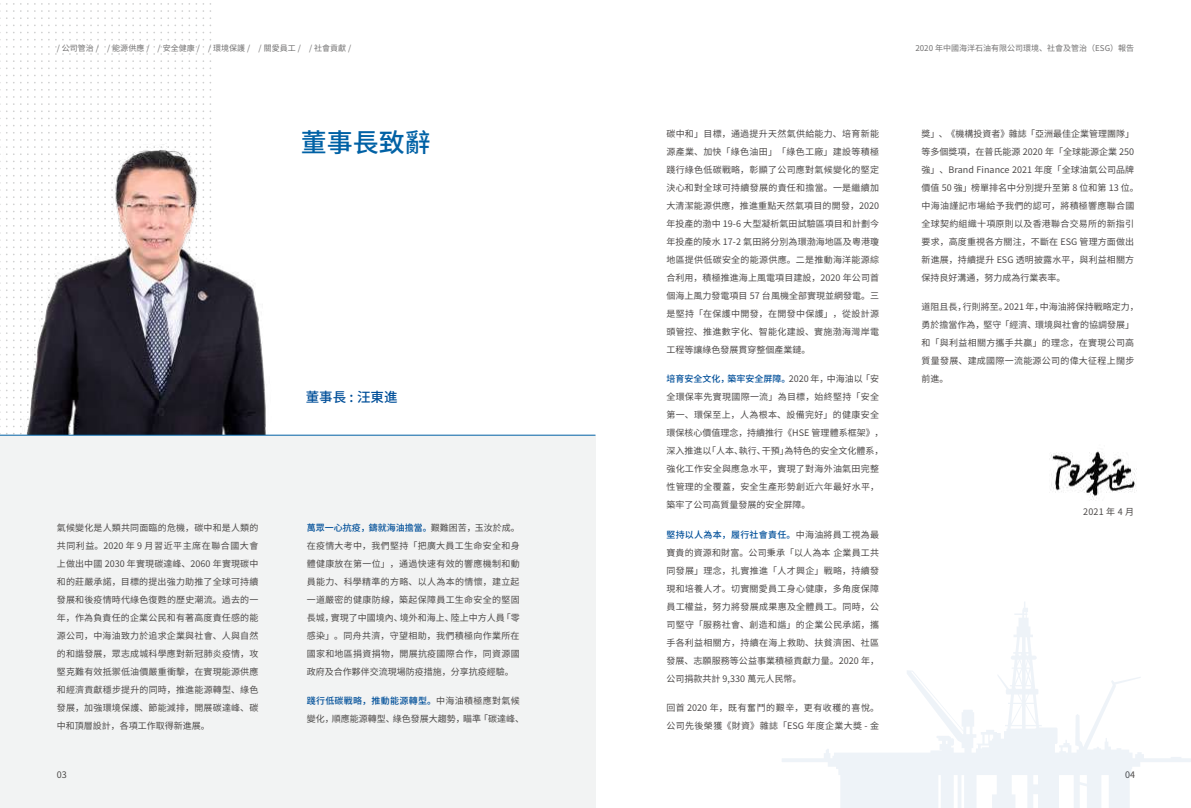
<style>
.page{position:relative;width:1191px;height:808px;background:#fff}
.page>*{position:absolute;margin:0;border:0;box-sizing:border-box;transform-origin:0 0}
.t1{font:500 26px "Source Han Sans CN";color:#0061a5}
.t2{font:500 13.5px "Source Han Sans CN";color:#004f99}
.t3{font:9px/18px "Source Han Sans CN";letter-spacing:.015em;color:#4c4948;text-align:justify}
.t4{font:9px/18px "Source Han Sans CN";letter-spacing:.045em;color:#4c4948}
.t5{font:8px "Source Han Sans CN";color:#727171}
.s1{font-weight:500;color:#004f99}
</style>
<div class="page">
<svg style="left:782px;top:602px;width:409px;height:206px"></svg>
<svg style="left:0;top:3px;width:211px;height:16px"></svg>
<svg style="left:0;top:25px;width:211px;height:1px"></svg>
<svg style="left:0;top:32px;width:211px;height:1px"></svg>
<svg style="left:0;top:39px;width:211px;height:30px"></svg>
<svg style="left:0;top:75px;width:211px;height:1px"></svg>
<svg style="left:0;top:82px;width:211px;height:1px"></svg>
<svg style="left:0;top:89px;width:211px;height:23px"></svg>
<img style="left:0;top:117px;width:320px;height:318px">
<img style="left:1049px;top:451px;width:88px;height:50px">
<div style="left:0;top:435px;width:595px;height:373px;background:#f2f3f3"></div>
<hr style="left:0;top:435px;width:595px;height:1px;background:#0061a5">
<p class="t5" style="left:57px;top:44px;width:44px">/ 公司管治 /</p>
<p class="t5" style="left:107px;top:44px;width:246px">/ 能源供應 / / 安全健康 / / 環境保護 / / 關愛員工 / / 社會貢獻 /</p>
<p class="t5" style="left:915px;top:44px;width:220px">2020 年中國海洋石油有限公司環境、社會及管治（ESG）報告</p>
<h1 class="t1" style="left:301px;top:128px;width:131px">董事長致辭</h1>
<p class="t3" style="left:57px;top:519px;width:203px">氣候變化是人類共同面臨的危機，碳中和是人類的共同利益。2020 年 9 月習近平主席在聯合國大會上做出中國 2030 年實現碳達峰、2060 年實現碳中和的莊嚴承諾，目標的提出強力助推了全球可持續發展和後疫情時代綠色復甦的歷史潮流。過去的一年，作為負責任的企業公民和有著高度責任感的能源公司，中海油致力於追求企業與社會、人與自然的和諧發展，眾志成城科學應對新冠肺炎疫情，攻堅克難有效抵禦低油價嚴重衝擊，在實現能源供應和經濟貢獻穩步提升的同時，推進能源轉型、綠色發展，加強環境保護、節能減排，開展碳達峰、碳中和頂層設計，各項工作取得新進展。</p>
<p class="t3" style="left:57px;top:765px;width:11px">03</p>
<h2 class="t2" style="left:306px;top:390px;width:93px">董事長 : 汪東進</h2>
<p class="t3" style="left:307px;top:519px;width:214px"><span class="s1">萬眾一心抗疫，鑄就海油擔當。</span>艱難困苦，玉汝於成。在疫情大考中，我們堅持「把廣大員工生命安全和身體健康放在第一位」，通過快速有效的響應機制和動員能力、科學精準的方略、以人為本的情懷，建立起一道嚴密的健康防線，築起保障員工生命安全的堅固長城，實現了中國境內、境外和海上、陸上中方人員「零感染」。同舟共濟，守望相助，我們積極向作業所在國家和地區捐資捐物，開展抗疫國際合作，同資源國政府及合作夥伴交流現場防疫措施，分享抗疫經驗。</p>
<p class="t3" style="left:307px;top:692px;width:219px"><span class="s1">踐行低碳戰略，推動能源轉型。</span>中海油積極應對氣候變化，順應能源轉型、綠色發展大趨勢，瞄準「碳達峰、</p>
<p class="t3" style="left:666px;top:125px;width:214px">碳中和」目標，通過提升天然氣供給能力、培育新能源產業、加快「綠色油田」「綠色工廠」建設等積極踐行綠色低碳戰略，彰顯了公司應對氣候變化的堅定決心和對全球可持續發展的責任和擔當。一是繼續加大清潔能源供應，推進重點天然氣項目的開發，2020年投產的渤中 19-6 大型凝析氣田試驗區項目和計劃今年投產的陵水 17-2 氣田將分別為環渤海地區及粵港瓊地區提供低碳安全的能源供應。二是推動海洋能源綜合利用，積極推進海上風電項目建設，2020 年公司首個海上風力發電項目 57 台風機全部實現並網發電。三是堅持「在保護中開發，在開發中保護」，從設計源頭管控、推進數字化、智能化建設、實施渤海灣岸電工程等讓綠色發展貫穿整個產業鏈。</p>
<p class="t3" style="left:666px;top:370px;width:219px;text-align:left"><span class="s1">培育安全文化，築牢安全屏障。</span>2020 年，中海油以「安全環保率先實現國際一流」為目標，始終堅持「安全第一、環保至上，人為根本、設備完好」的健康安全環保核心價值理念，持續推行《HSE 管理體系框架》，深入推進以「人本、執行、干預」為特色的安全文化體系，強化工作安全與應急水平，實現了對海外油氣田完整性管理的全覆蓋，安全生產形勢創近六年最好水平，築牢了公司高質量發展的安全屏障。</p>
<p class="t3" style="left:666px;top:525px;width:214px"><span class="s1">堅持以人為本，履行社會責任。</span>中海油將員工視為最寶貴的資源和財富。公司秉承「以人為本 企業員工共同發展」理念，扎實推進「人才興企」戰略，持續發現和培養人才。切實關愛員工身心健康，多角度保障員工權益，努力將發展成果惠及全體員工。同時，公司堅守「服務社會、創造和諧」的企業公民承諾，攜手各利益相關方，持續在海上救助、扶貧濟困、社區發展、志願服務等公益事業積極貢獻力量。2020 年，公司捐款共計 9,330 萬元人民幣。</p>
<p class="t4" style="left:666px;top:699px;width:214px">回首 2020 年，既有奮鬥的艱辛，更有收穫的喜悅。公司先後榮獲《財資》雜誌「ESG 年度企業大獎 - 金</p>
<p class="t3" style="left:921px;top:125px;width:219px;text-align:left">獎」、《機構投資者》雜誌「亞洲最佳企業管理團隊」等多個獎項，在普氏能源 2020 年「全球能源企業 250強」、Brand Finance 2021 年度「全球油氣公司品牌價值 50 強」榜單排名中分別提升至第 8 位和第 13 位。中海油謹記市場給予我們的認可，將積極響應聯合國全球契約組織十項原則以及香港聯合交易所的新指引要求，高度重視各方關注，不斷在 ESG 管理方面做出新進展，持續提升 ESG 透明披露水平，與利益相關方保持良好溝通，努力成為行業表率。</p>
<p class="t3" style="left:921px;top:298px;width:219px;text-align:left">道阻且長，行則將至。2021 年，中海油將保持戰略定力，勇於擔當作為，堅守「經濟、環境與社會的協調發展」和「與利益相關方攜手共贏」的理念，在實現公司高質量發展、建成國際一流能源公司的偉大征程上闊步前進。</p>
<p class="t3" style="left:1083px;top:503px;width:53px">2021 年 4 月</p>
<p class="t3" style="left:1125px;top:765px;width:11px">04</p>
</div>
